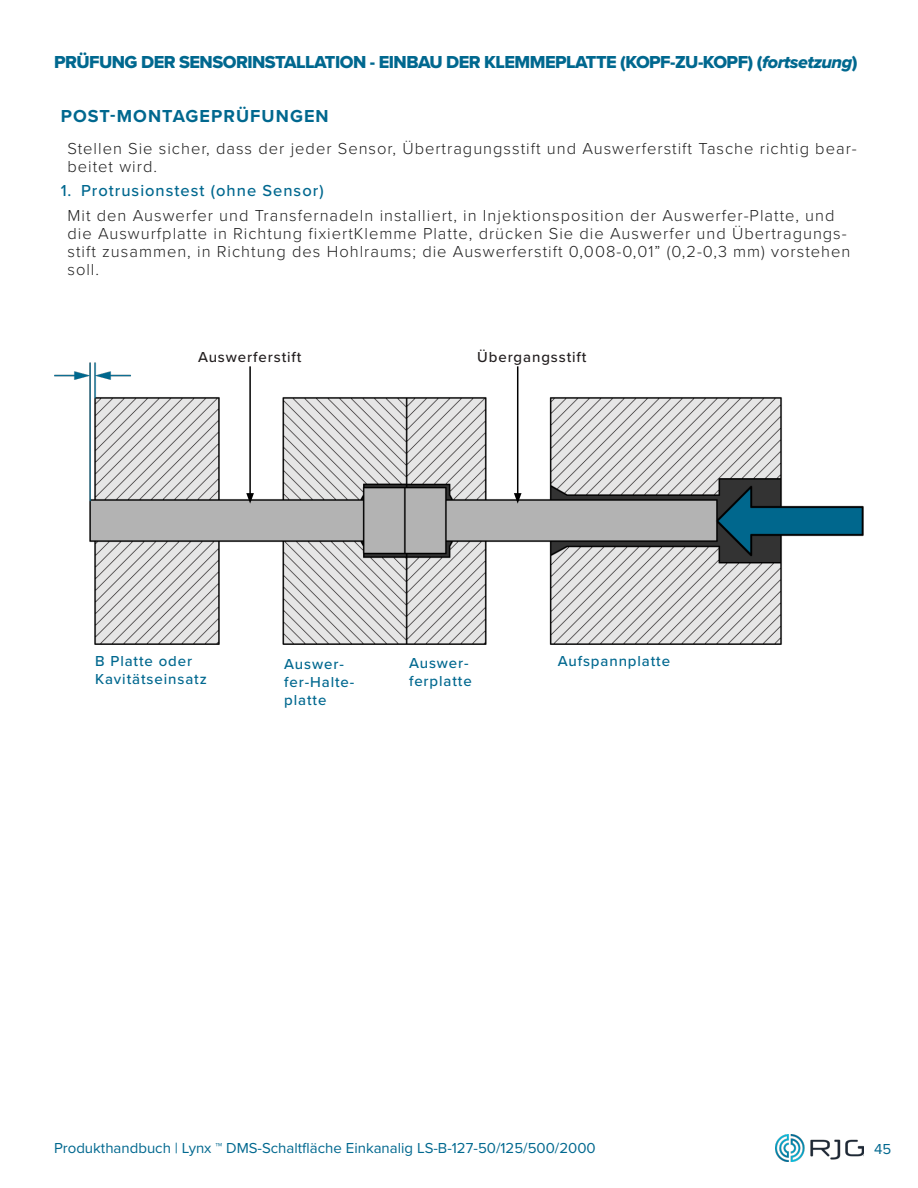
<style>
.page{position:relative;width:918px;height:1188px;background:#fff}
.page>*{position:absolute;margin:0;border:0;box-sizing:border-box;transform-origin:0 0}
.t1{font:18px "Proxima Nova Extrabld";letter-spacing:-.03em;color:#00688f}
.t2{font:700 18px "Proxima Nova";letter-spacing:.06em;color:#00688f}
.t3{font:300 16.5px/18px "Proxima Nova";letter-spacing:.06em;color:#212121}
.t4{font:500 16.5px "Proxima Nova";letter-spacing:.06em;color:#00688f}
.t5{font:500 15px/18px "Proxima Nova";letter-spacing:.06em;color:#00688f}
.t6{font:15px "Proxima Nova";color:#00688f}
.t7{font:500 15px "Proxima Nova";letter-spacing:.06em;color:#231f20}
.s1{font-family:"Proxima Nova Extrabld It"}
</style>
<div class="page">
<img style="left:776px;top:1134px;width:88px;height:27px">
<img style="left:54px;top:362px;width:810px;height:283px">
<hr style="left:249px;top:366px;width:2px;height:129px;background:#000">
<svg style="left:246px;top:493px;width:8px;height:11px"></svg>
<hr style="left:517px;top:366px;width:1px;height:129px;background:#000">
<svg style="left:514px;top:493px;width:8px;height:11px"></svg>
<p class="t1" style="left:54px;top:49px;width:805px">PRÜFUNG DER SENSORINSTALLATION - EINBAU DER KLEMMEPLATTE (KOPF-ZU-KOPF) (<span class="s1">fortsetzung</span>)</p>
<p class="t2" style="left:61px;top:103px;width:270px">POST-MONTAGEPRÜFUNGEN</p>
<p class="t3" style="left:68px;top:138px;width:791px">Stellen Sie sicher, dass der jeder Sensor, Übertragungsstift und Auswerferstift Tasche richtig bear&shy;beitet wird.</p>
<p class="t4" style="left:61px;top:179px;width:264px">1. Protrusionstest (ohne Sensor)</p>
<p class="t3" style="left:68px;top:206px;width:784px">Mit den Auswerfer und Transfernadeln installiert, in Injektionsposition der Auswerfer-Platte, und die Auswurfplatte in Richtung fixiertKlemme Platte, drücken Sie die Auswerfer und Übertragungs&shy;stift zusammen, in Richtung des Hohlraums; die Auswerferstift 0,008-0,01” (0,2-0,3 mm) vorstehen soll.</p>
<p class="t7" style="left:198px;top:346px;width:105px">Auswerferstift</p>
<p class="t7" style="left:477px;top:346px;width:111px">Übergangsstift</p>
<p class="t5" style="left:95px;top:652px;width:113px">B Platte oder<br>Kavitätseinsatz</p>
<p class="t5" style="left:284px;top:655px;width:72px">Auswer&shy;fer-Halte&shy;platte</p>
<p class="t5" style="left:409px;top:653px;width:61px">Auswer-</p>
<p class="t5" style="left:558px;top:652px;width:114px">Aufspannplatte</p>
<p class="t5" style="left:409px;top:671px;width:64px">ferplatte</p>
<p class="t6" style="left:54px;top:1136px;width:543px">Produkthandbuch | Lynx ™ DMS-Schaltfläche Einkanalig LS‑B‑127‑50/125/500/2000</p>
<p class="t6" style="left:874px;top:1137px;width:19px">45</p>
</div>
